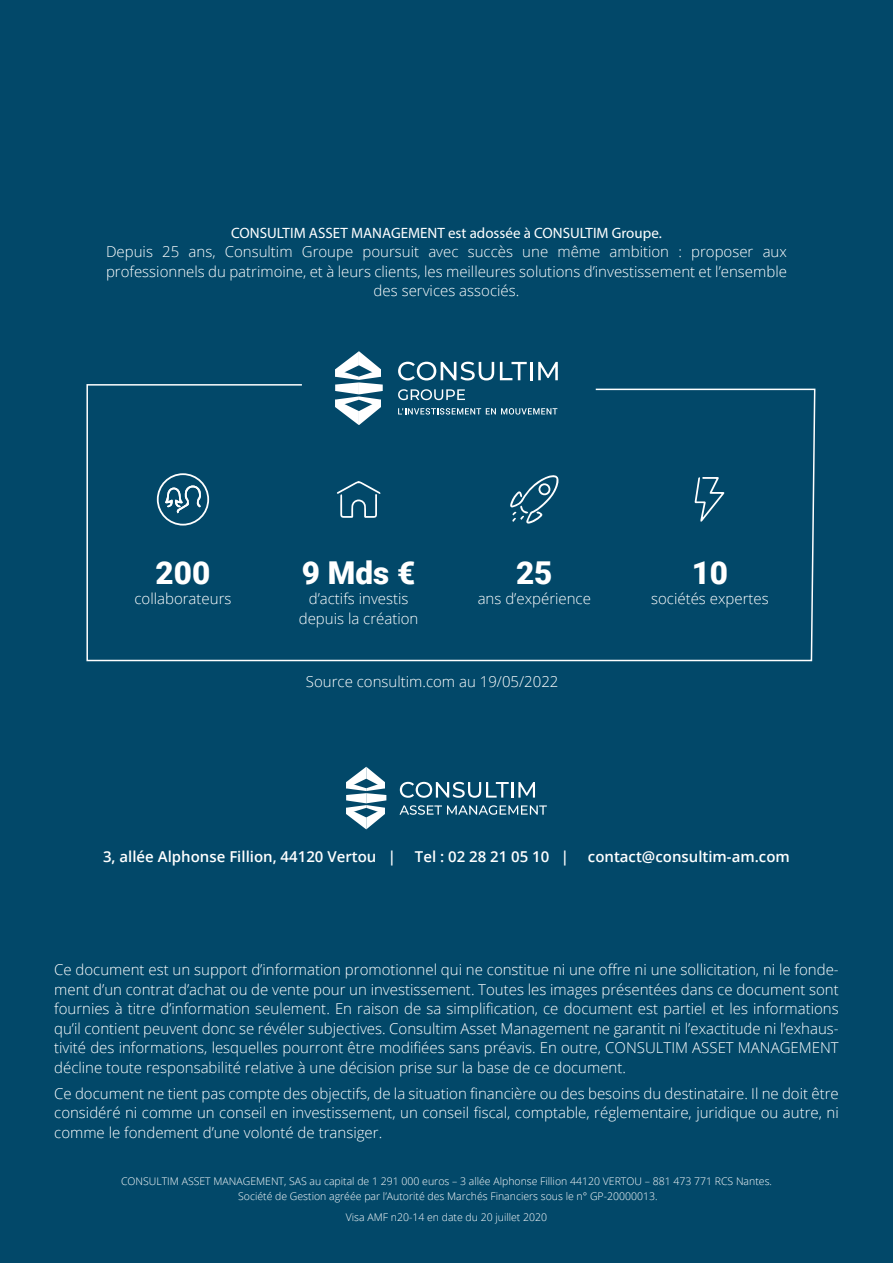
<style>
.page{position:relative;width:893px;height:1263px;background:#024869}
.page>*{position:absolute;margin:0;border:0;box-sizing:border-box;transform-origin:0 0}
.t1{font:900 31.5px "Roboto";color:#fff}
.t2{font:300 15px/19.5px "Open Sans";color:#fff;text-align:center}
.t3{font:600 15px "Open Sans";color:#fff}
.t4{font:15px "Myriad Pro";color:#fff}
.t5{font:300 10.5px/15px "Open Sans";color:#fff;text-align:center}
</style>
<div class="page">
<svg style="left:86px;top:384px;width:730px;height:278px"></svg>
<svg style="left:165px;top:485px;width:36px;height:28px"></svg>
<div style="left:157px;top:473px;width:52px;height:52px;border:2px solid #fff;border-radius:50%"></div>
<svg style="left:337px;top:481px;width:44px;height:37px"></svg>
<svg style="left:335px;top:351px;width:48px;height:74px"></svg>
<svg style="left:398px;top:362px;width:96px;height:18px"></svg>
<svg style="left:500px;top:362px;width:32px;height:18px"></svg>
<svg style="left:538px;top:362px;width:20px;height:18px"></svg>
<svg style="left:398px;top:389px;width:67px;height:11px"></svg>
<svg style="left:398px;top:408px;width:159px;height:7px"></svg>
<svg style="left:510px;top:475px;width:49px;height:49px"></svg>
<svg style="left:694px;top:477px;width:30px;height:45px"></svg>
<svg style="left:400px;top:782px;width:109px;height:16px"></svg>
<hr style="left:511px;top:782px;width:3px;height:15px;background:#fff">
<svg style="left:518px;top:782px;width:17px;height:15px"></svg>
<svg style="left:399px;top:805px;width:148px;height:10px"></svg>
<svg style="left:346px;top:767px;width:40px;height:62px"></svg>
<p class="t4" style="left:231px;top:227px;width:432px">CONSULTIM ASSET MANAGEMENT est adossée à CONSULTIM Groupe.</p>
<p class="t2" style="left:106px;top:242px;width:682px">Depuis 25 ans, Consultim Groupe poursuit avec succès une même ambition : proposer aux professionnels du patrimoine, et à leurs clients, les meilleures solutions d’investissement et l’ensemble des services associés.</p>
<h1 class="t1" style="left:156px;top:555px;width:56px">200</h1>
<h1 class="t1" style="left:302px;top:555px;width:115px">9 Mds €</h1>
<h1 class="t1" style="left:516px;top:555px;width:38px">25</h1>
<h1 class="t1" style="left:692px;top:555px;width:38px">10</h1>
<p class="t2" style="left:134px;top:590px;width:99px">collaborateurs</p>
<p class="t2" style="left:299px;top:589px;width:121px">d’actifs investis depuis la création</p>
<p class="t2" style="left:478px;top:589px;width:115px">ans d’expérience</p>
<p class="t2" style="left:651px;top:589px;width:119px">sociétés expertes</p>
<p class="t2" style="left:306px;top:672px;width:254px">Source consultim.com au 19/05/2022</p>
<p class="t3" style="left:103px;top:846px;width:294px">3, allée Alphonse Fillion, 44120 Vertou |</p>
<p class="t3" style="left:415px;top:846px;width:156px">Tel : 02 28 21 05 10 |</p>
<p class="t3" style="left:588px;top:846px;width:203px">contact@consultim-am.com</p>
<p class="t2" style="left:54px;top:960px;width:786px;text-align:justify">Ce document est un support d’information promotionnel qui ne constitue ni une offre ni une sollicitation, ni le fonde&shy;ment d’un contrat d’achat ou de vente pour un investissement. Toutes les images présentées dans ce document sont fournies à titre d’information seulement. En raison de sa simplification, ce document est partiel et les informations qu’il contient peuvent donc se révéler subjectives. Consultim Asset Management ne garantit ni l’exactitude ni l’exhaus&shy;tivité des informations, lesquelles pourront être modifiées sans préavis. En outre, CONSULTIM ASSET MANAGEMENT décline toute responsabilité relative à une décision prise sur la base de ce document.</p>
<p class="t2" style="left:54px;top:1083px;width:786px;text-align:justify">Ce document ne tient pas compte des objectifs, de la situation financière ou des besoins du destinataire. Il ne doit être considéré ni comme un conseil en investissement, un conseil fiscal, comptable, réglementaire, juridique ou autre, ni comme le fondement d’une volonté de transiger.</p>
<p class="t5" style="left:121px;top:1173px;width:652px">CONSULTIM ASSET MANAGEMENT, SAS au capital de 1 291 000 euros – 3 allée Alphonse Fillion 44120 VERTOU – 881 473 771 RCS Nantes.<br>Société de Gestion agréée par l’Autorité des Marchés Financiers sous le n° GP-20000013.</p>
<p class="t5" style="left:346px;top:1210px;width:203px">Visa AMF n20-14 en date du 20 juillet 2020</p>
</div>
